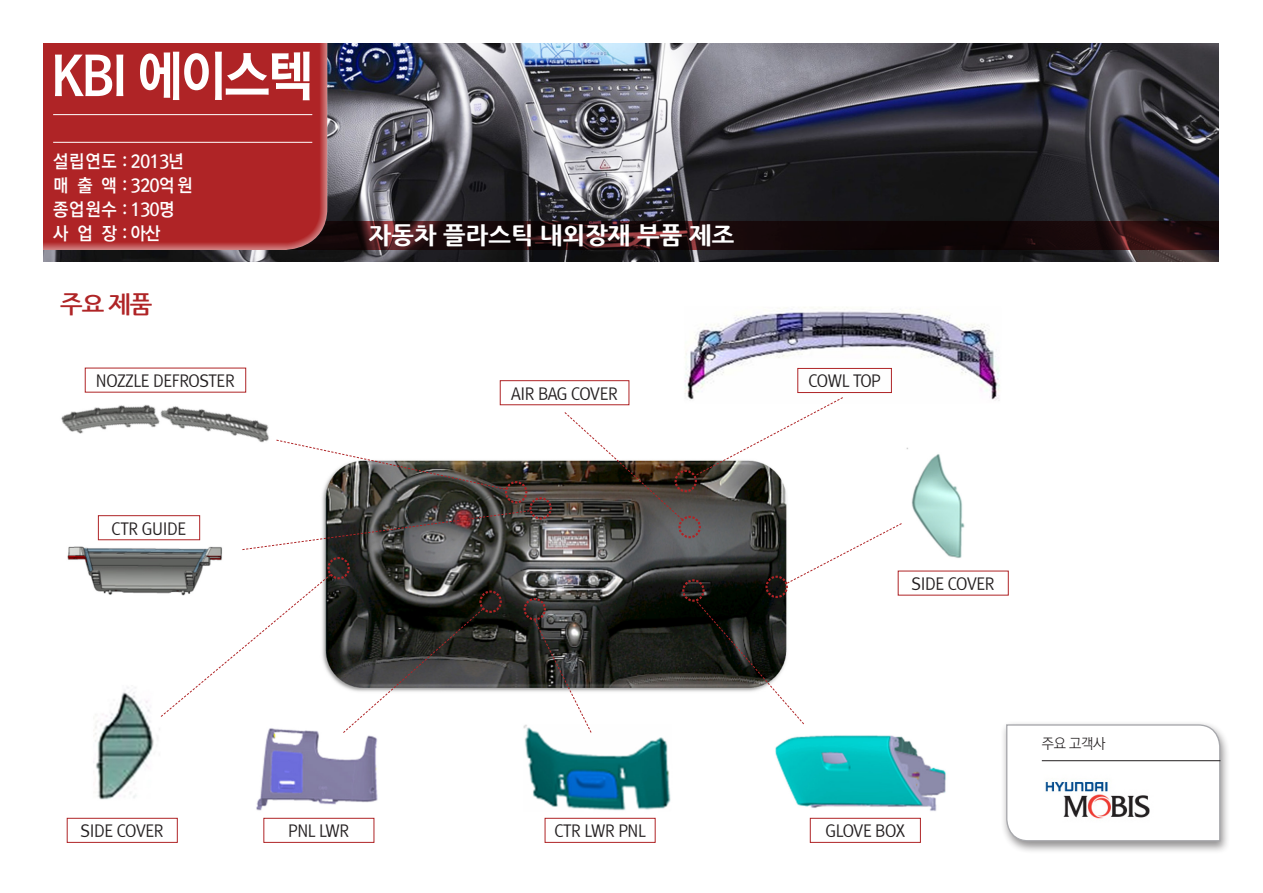
<style>
.page{position:relative;width:1263px;height:893px;background:#fff}
.page>*{position:absolute;margin:0;border:0;box-sizing:border-box;transform-origin:0 0}
.t1{font:54px "Rix M Go EB";letter-spacing:-.05em;color:#fff;scale:.95 1}
.t2{font:800 24px "Nanum Gothic";color:#fff}
.t3{font:700 24px "Nanum Gothic";color:#af2426}
.t4{font:18px "Rix M Go B";letter-spacing:-.05em;color:#fff;scale:.95 1}
.t5{font:18px "Rix M Go B";letter-spacing:-.005em;color:#fff;scale:.95 1}
.t6{font:16.5px "Rix M Go M";letter-spacing:-.025em;color:#231f20;scale:.95 1}
.t7{font:14.4px "Rix M Go L";color:#231f20;scale:.95 1}
</style>
<div class="page">
<img style="left:61px;top:307px;width:948px;height:536px">
<img style="left:43px;top:43px;width:1176px;height:219px">
<svg style="left:328px;top:222px;width:891px;height:28px;background:#200c0d"></svg>
<svg style="left:43px;top:43px;width:285px;height:208px;background:#ae2729"></svg>
<hr style="left:53px;top:142px;width:259px;height:1px;background:#fff">
<hr style="left:53px;top:114px;width:259px;height:1px;background:#fff">
<div style="left:98px;top:515px;width:102px;height:25px;border:1px solid #af2426"></div>
<div style="left:67px;top:818px;width:110px;height:25px;border:1px solid #af2426"></div>
<div style="left:264px;top:818px;width:110px;height:25px;border:1px solid #af2426"></div>
<div style="left:545px;top:818px;width:110px;height:25px;border:1px solid #af2426"></div>
<div style="left:810px;top:818px;width:110px;height:25px;border:1px solid #af2426"></div>
<div style="left:1000px;top:720px;width:230px;height:134px;background:#231f20;opacity:.5"></div>
<svg style="left:1005px;top:724px;width:216px;height:118px"></svg>
<img style="left:1038px;top:770px;width:120px;height:55px">
<hr style="left:1042px;top:760px;width:178px;height:1px;background:#231f20">
<div style="left:500px;top:380px;width:129px;height:25px;border:1px solid #af2426"></div>
<div style="left:798px;top:368px;width:93px;height:25px;border:1px solid #af2426"></div>
<svg style="left:160px;top:397px;width:742px;height:337px"></svg>
<p class="t1" style="left:51px;top:40px;width:279px">KBI 에이스텍</p>
<p class="t4" style="left:53px;top:152px;width:139px">설립연도 : 2013년</p>
<p class="t4" style="left:53px;top:176px;width:148px">매 출 액 : 320억 원</p>
<p class="t5" style="left:53px;top:200px;width:129px">종업원수 : 130명</p>
<p class="t4" style="left:53px;top:224px;width:114px">사업장: 아산</p>
<p class="t2" style="left:369px;top:222px;width:367px">자동차 플라스틱 내외장재 부품 제조</p>
<p class="t3" style="left:60px;top:292px;width:94px">주요 제품</p>
<p class="t6" style="left:96px;top:370px;width:148px">NOZZLE DEFROSTER</p>
<p class="t6" style="left:112px;top:517px;width:80px">CTR GUIDE</p>
<p class="t6" style="left:511px;top:382px;width:114px">AIR BAG COVER</p>
<p class="t6" style="left:808px;top:370px;width:78px">COWL TOP</p>
<p class="t6" style="left:911px;top:573px;width:89px">SIDE COVER</p>
<p class="t6" style="left:81px;top:820px;width:89px">SIDE COVER</p>
<p class="t6" style="left:288px;top:820px;width:66px">PNL LWR</p>
<p class="t6" style="left:554px;top:820px;width:98px">CTR LWR PNL</p>
<p class="t6" style="left:825px;top:820px;width:85px">GLOVE BOX</p>
<p class="t7" style="left:1042px;top:734px;width:68px">주요 고객사</p>
</div>
